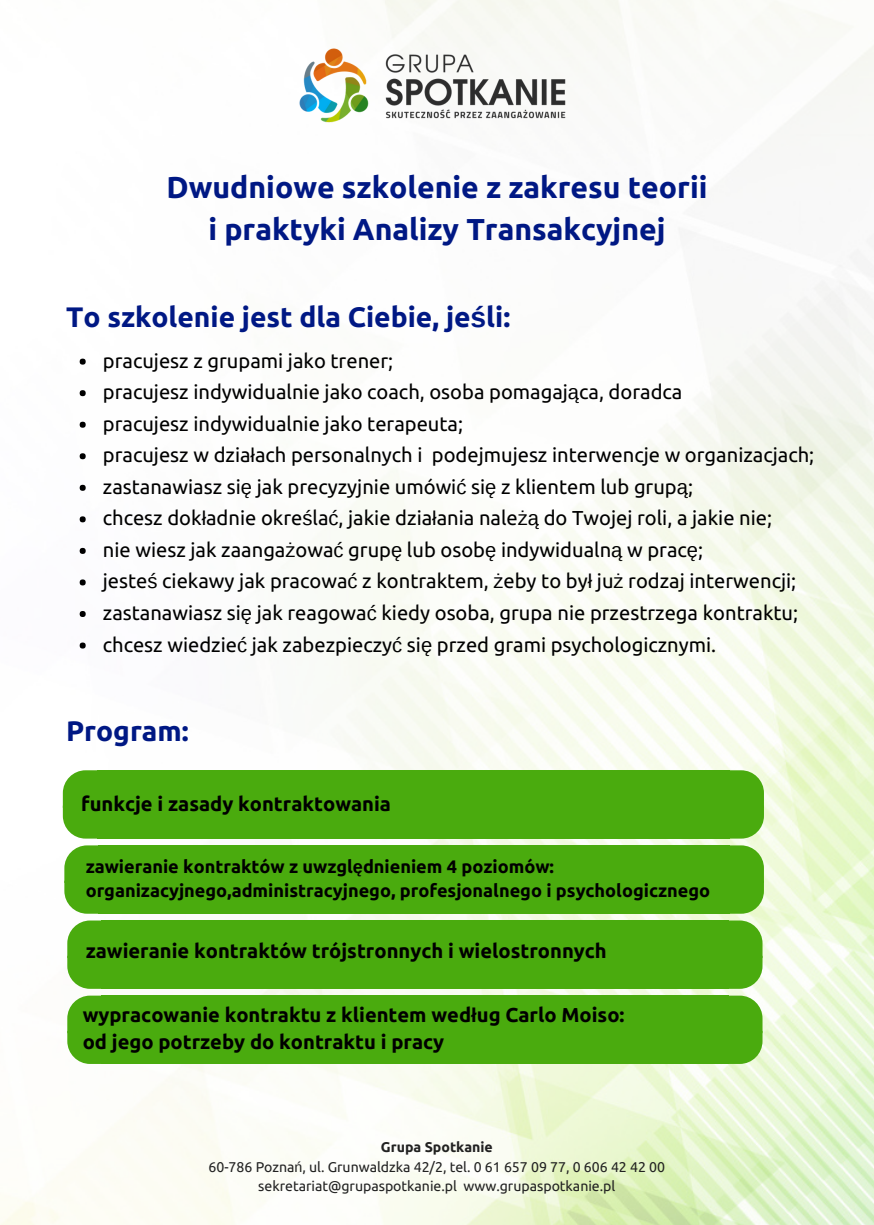
<style>
.page{position:relative;width:874px;height:1225px;background:#fff}
.page>*{position:absolute;margin:0;border:0;box-sizing:border-box;transform-origin:0 0}
.t1{font:700 30.2px/42px "Ubuntu";color:#001884;text-align:center}
.t2{font:700 28.2px "Ubuntu";color:#001884}
.t3{font:20.2px/31.6px "Ubuntu";color:#000}
.t4{font:700 20.2px/27px "Ubuntu";color:#000}
.t5{font:700 18.2px/24px "Ubuntu";color:#000}
.t6{font:14.2px/19.6px "Ubuntu";color:#222;text-align:center}
.s1{font-family:"Liberation Sans"}
.s2{font-weight:700}
</style>
<div class="page">
<img style="left:0;top:0;width:873px;height:1225px">
<img style="left:269px;top:0;width:336px;height:179px">
<div style="left:80px;top:358px;width:6px;height:7px;background:#000;border-radius:50%"></div>
<svg style="left:80px;top:390px;width:6px;height:6px"></svg>
<svg style="left:80px;top:422px;width:6px;height:6px"></svg>
<svg style="left:80px;top:453px;width:6px;height:6px"></svg>
<svg style="left:80px;top:485px;width:6px;height:6px"></svg>
<svg style="left:80px;top:516px;width:6px;height:6px"></svg>
<svg style="left:80px;top:548px;width:6px;height:6px"></svg>
<svg style="left:80px;top:579px;width:6px;height:6px"></svg>
<svg style="left:80px;top:611px;width:6px;height:6px"></svg>
<svg style="left:80px;top:642px;width:6px;height:6px"></svg>
<div style="left:97px;top:770px;width:632px;height:38px;background:#4aab0e"></div>
<div style="left:97px;top:805px;width:632px;height:33px;background:#4aab0e"></div>
<svg style="left:63px;top:770px;width:34px;height:68px;background:#5ab224"></svg>
<svg style="left:729px;top:770px;width:34px;height:68px;background:#57b11f"></svg>
<div style="left:98px;top:845px;width:631px;height:38px;background:#4aab0e"></div>
<div style="left:98px;top:880px;width:631px;height:33px;background:#4aab0e"></div>
<svg style="left:64px;top:845px;width:34px;height:68px;background:#5db327"></svg>
<svg style="left:729px;top:845px;width:34px;height:68px;background:#57b11e"></svg>
<div style="left:101px;top:920px;width:627px;height:38px;background:#4aab0e"></div>
<div style="left:101px;top:955px;width:627px;height:33px;background:#4aab0e"></div>
<svg style="left:67px;top:920px;width:34px;height:68px;background:#5db327"></svg>
<svg style="left:728px;top:920px;width:34px;height:68px;background:#59b221"></svg>
<div style="left:101px;top:995px;width:627px;height:38px;background:#4aab0e"></div>
<div style="left:101px;top:1031px;width:627px;height:33px;background:#4aab0e"></div>
<svg style="left:67px;top:995px;width:34px;height:69px;background:#5eb429"></svg>
<svg style="left:728px;top:995px;width:34px;height:69px;background:#5ab223"></svg>
<h1 class="t1" style="left:166px;top:166px;width:542px">Dwudniowe szkolenie z zakresu teorii i praktyki Analizy Transakcyjnej</h1>
<h2 class="t2" style="left:66px;top:301px;width:445px">To szkolenie jest dla Ciebie, je<span class="s1">ś</span>li:</h2>
<p class="t3" style="left:103px;top:344px;width:712px">pracujesz z grupami jako trener;<br>pracujesz indywidualnie jako coach, osoba pomagaj<span class="s1">ą</span>ca, doradca<br>pracujesz indywidualnie jako terapeuta;<br>pracujesz w dzia<span class="s1">ł</span>ach personalnych i podejmujesz interwencje w organizacjach; zastanawiasz si<span class="s1">ę</span> jak precyzyjnie umówi<span class="s1">ć</span> si<span class="s1">ę</span> z klientem lub grup<span class="s1">ą</span>;<br>chcesz dok<span class="s1">ł</span>adnie okre<span class="s1">ś</span>la<span class="s1">ć</span>, jakie dzia<span class="s1">ł</span>ania nale<span class="s1">żą</span> do Twojej roli, a jakie nie;<br>nie wiesz jak zaanga<span class="s1">ż</span>owa<span class="s1">ć</span> grup<span class="s1">ę</span> lub osob<span class="s1">ę</span> indywidualn<span class="s1">ą</span> w prac<span class="s1">ę</span>;<br>jeste<span class="s1">ś</span> ciekawy jak pracowa<span class="s1">ć</span> z kontraktem, <span class="s1">ż</span>eby to by<span class="s1">ł</span> ju<span class="s1">ż</span> rodzaj interwencji; zastanawiasz si<span class="s1">ę</span> jak reagowa<span class="s1">ć</span> kiedy osoba, grupa nie przestrzega kontraktu; chcesz wiedzie<span class="s1">ć</span> jak zabezpieczy<span class="s1">ć</span> si<span class="s1">ę</span> przed grami psychologicznymi.</p>
<h2 class="t2" style="left:66px;top:714px;width:124px">Program:</h2>
<p class="t4" style="left:81px;top:790px;width:311px">funkcje i zasady kontraktowania</p>
<p class="t5" style="left:86px;top:854px;width:625px">zawieranie kontraktów z uwzgl<span class="s1">ę</span>dnieniem 4 poziomów: organizacyjnego,administracyjnego, profesjonalnego i psychologicznego</p>
<p class="t4" style="left:86px;top:937px;width:522px">zawieranie kontraktów trójstronnych i wielostronnych</p>
<p class="t4" style="left:83px;top:1000px;width:543px">wypracowanie kontraktu z klientem wed<span class="s1">ł</span>ug Carlo Moiso: od jego potrzeby do kontraktu i pracy</p>
<p class="t6" style="left:208px;top:1137px;width:458px"><span class="s2">Grupa Spotkanie<br></span>60-786 Pozna<span class="s1">ń</span>, ul. Grunwaldzka 42/2, tel. 0 61 657 09 77, 0 606 42 42 00 sekretariat@grupaspotkanie.pl www.grupaspotkanie.pl</p>
</div>
